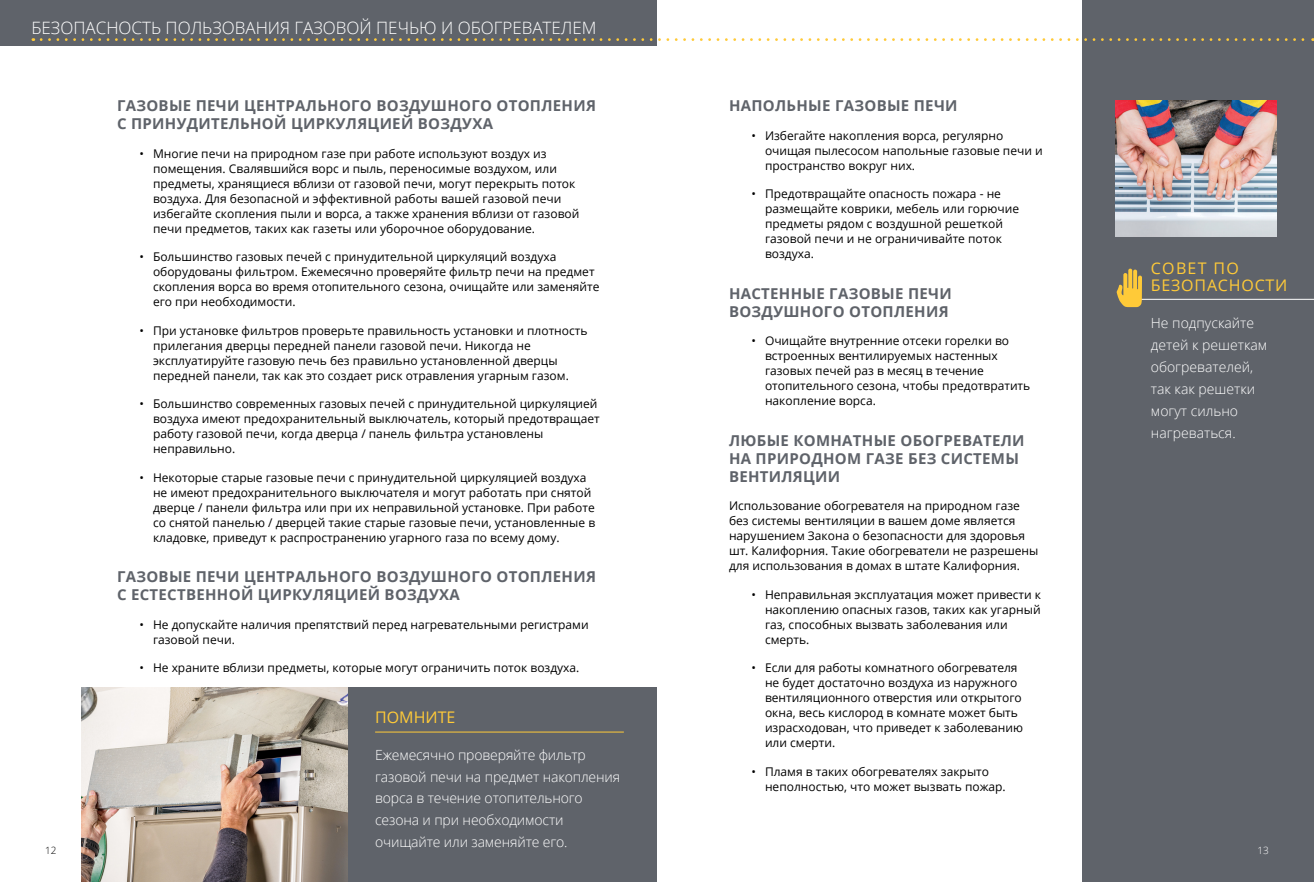
<style>
.page{position:relative;width:1314px;height:882px;background:#fff}
.page>*{position:absolute;margin:0;border:0;box-sizing:border-box;transform-origin:0 0}
.t1{font:300 17px "Open Sans";color:#fff}
.t2{font:16px/17px "Open Sans";letter-spacing:.05em;color:#ffca38}
.t3{font:16px "Open Sans";color:#ffca38}
.t4{font:700 15px/18px "Open Sans";letter-spacing:.02em;color:#5f636a}
.t5{font:300 14px/22px "Open Sans";letter-spacing:-.01em;color:#fff}
.t6{font:12px/15px "Open Sans";color:#000}
.t7{font:300 10px "Open Sans";color:#000}
.t8{font:300 10px "Open Sans";color:#fff}
</style>
<div class="page">
<div style="left:1083px;top:0;width:231px;height:882px;background:#5f636a"></div>
<img style="left:81px;top:688px;width:268px;height:194px">
<div style="left:349px;top:688px;width:308px;height:194px;background:#5f636a"></div>
<div style="left:0;top:0;width:657px;height:45px;background:#5f636a"></div>
<svg style="left:41px;top:38px;width:1273px;height:3px"></svg>
<img style="left:1116px;top:100px;width:160px;height:137px">
<hr style="left:1136px;top:299px;width:178px;height:1px;background:#fff">
<svg style="left:1117px;top:269px;width:25px;height:38px"></svg>
<hr style="left:375px;top:732px;width:249px;height:1px;background:#ffca38">
<h1 class="t1" style="left:32px;top:16px;width:567px">БЕЗОПАСНОСТЬ ПОЛЬЗОВАНИЯ ГАЗОВОЙ ПЕЧЬЮ И ОБОГРЕВАТЕЛЕМ</h1>
<p class="t4" style="left:117px;top:97px;width:481px">ГАЗОВЫЕ ПЕЧИ ЦЕНТРАЛЬНОГО ВОЗДУШНОГО ОТОПЛЕНИЯ<br>С ПРИНУДИТЕЛЬНОЙ ЦИРКУЛЯЦИЕЙ ВОЗДУХА</p>
<p class="t6" style="left:153px;top:146px;width:428px;text-indent:-14px">• Многие печи на природном газе при работе используют воздух из помещения. Свалявшийся ворс и пыль, переносимые воздухом, или предметы, хранящиеся вблизи от газовой печи, могут перекрыть поток воздуха. Для безопасной и эффективной работы вашей газовой печи избегайте скопления пыли и ворса, а также хранения вблизи от газовой печи предметов, таких как газеты или уборочное оборудование.</p>
<p class="t6" style="left:153px;top:249px;width:448px;text-indent:-14px">• Большинство газовых печей с принудительной циркуляций воздуха оборудованы фильтром. Ежемесячно проверяйте фильтр печи на предмет скопления ворса во время отопительного сезона, очищайте или заменяйте его при необходимости.</p>
<p class="t6" style="left:153px;top:323px;width:436px;text-indent:-14px">• При установке фильтров проверьте правильность установки и плотность прилегания дверцы передней панели газовой печи. Никогда не эксплуатируйте газовую печь без правильно установленной дверцы передней панели, так как это создает риск отравления угарным газом.</p>
<p class="t6" style="left:153px;top:396px;width:448px;text-indent:-14px">• Большинство современных газовых печей с принудительной циркуляцией воздуха имеют предохранительный выключатель, который предотвращает работу газовой печи, когда дверца / панель фильтра установлены неправильно.</p>
<p class="t6" style="left:153px;top:470px;width:444px;text-indent:-14px">• Некоторые старые газовые печи с принудительной циркуляцией воздуха не имеют предохранительного выключателя и могут работать при снятой дверце / панели фильтра или при их неправильной установке. При работе со снятой панелью / дверцей такие старые газовые печи, установленные в кладовке, приведут к распространению угарного газа по всему дому.</p>
<p class="t4" style="left:117px;top:568px;width:481px">ГАЗОВЫЕ ПЕЧИ ЦЕНТРАЛЬНОГО ВОЗДУШНОГО ОТОПЛЕНИЯ<br>С ЕСТЕСТВЕННОЙ ЦИРКУЛЯЦИЕЙ ВОЗДУХА</p>
<p class="t6" style="left:153px;top:617px;width:437px;text-indent:-14px">• Не допускайте наличия препятствий перед нагревательными регистрами газовой печи.</p>
<p class="t6" style="left:140px;top:660px;width:440px">• Не храните вблизи предметы, которые могут ограничить поток воздуха.</p>
<p class="t4" style="left:729px;top:97px;width:230px">НАПОЛЬНЫЕ ГАЗОВЫЕ ПЕЧИ</p>
<p class="t6" style="left:765px;top:128px;width:279px;text-indent:-14px">• Избегайте накопления ворса, регулярно очищая пылесосом напольные газовые печи и пространство вокруг них.</p>
<p class="t6" style="left:765px;top:186px;width:256px;text-indent:-14px">• Предотвращайте опасность пожара - не размещайте коврики, мебель или горючие предметы рядом с воздушной решеткой газовой печи и не ограничивайте поток воздуха.</p>
<p class="t4" style="left:729px;top:284px;width:224px">НАСТЕННЫЕ ГАЗОВЫЕ ПЕЧИ<br>ВОЗДУШНОГО ОТОПЛЕНИЯ</p>
<p class="t6" style="left:765px;top:333px;width:267px;text-indent:-14px">• Очищайте внутренние отсеки горелки во встроенных вентилируемых настенных газовых печей раз в месяц в течение отопительного сезона, чтобы предотвратить накопление ворса.</p>
<p class="t4" style="left:729px;top:431px;width:297px">ЛЮБЫЕ КОМНАТНЫЕ ОБОГРЕВАТЕЛИ<br>НА ПРИРОДНОМ ГАЗЕ БЕЗ СИСТЕМЫ<br>ВЕНТИЛЯЦИИ</p>
<p class="t6" style="left:729px;top:498px;width:311px">Использование обогревателя на природном газе без системы вентиляции в вашем доме является нарушением Закона о безопасности для здоровья шт. Калифорния. Такие обогреватели не разрешены для использования в домах в штате Калифорния.</p>
<p class="t6" style="left:765px;top:587px;width:278px;text-indent:-14px">• Неправильная эксплуатация может привести к накоплению опасных газов, таких как угарный газ, способных вызвать заболевания или смерть.</p>
<p class="t6" style="left:765px;top:660px;width:260px;text-indent:-14px">• Если для работы комнатного обогревателя не будет достаточно воздуха из наружного вентиляционного отверстия или открытого окна, весь кислород в комнате может быть израсходован, что приведет к заболеванию или смерти.</p>
<p class="t6" style="left:765px;top:764px;width:240px;text-indent:-14px">• Пламя в таких обогревателях закрыто неполностью, что может вызвать пожар.</p>
<h2 class="t2" style="left:1151px;top:259px;width:138px">СОВЕТ ПО<br>БЕЗОПАСНОСТИ</h2>
<p class="t5" style="left:1151px;top:311px;width:118px">Не подпускайте детей к решеткам обогревателей, так как решетки могут сильно нагреваться.</p>
<h2 class="t3" style="left:375px;top:706px;width:82px">ПОМНИТЕ</h2>
<p class="t5" style="left:375px;top:743px;width:247px">Ежемесячно проверяйте фильтр газовой печи на предмет накопления ворса в течение отопительного сезона и при необходимости очищайте или заменяйте его.</p>
<p class="t7" style="left:45px;top:843px;width:13px">12</p>
<p class="t8" style="left:1258px;top:843px;width:13px">13</p>
</div>
